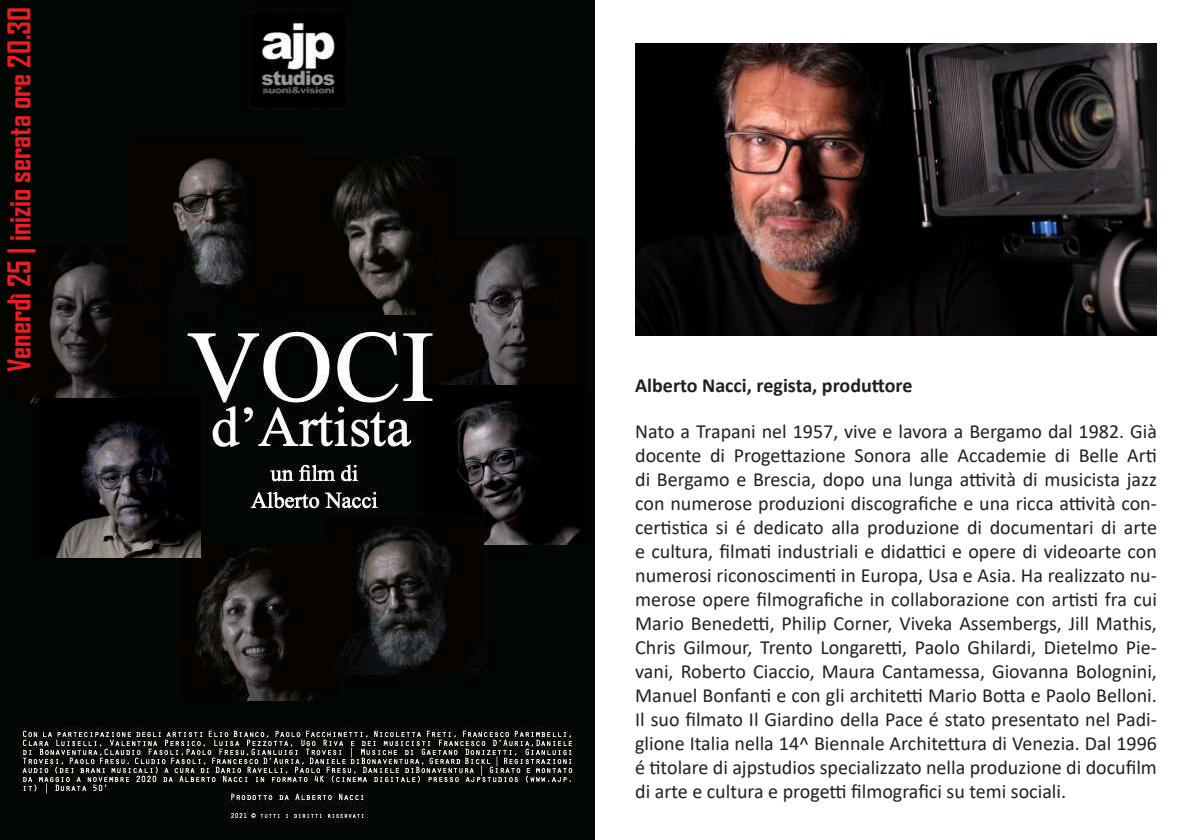
<style>
.page{position:relative;width:1191px;height:840px;background:#fff}
.page>*{position:absolute;margin:0;border:0;box-sizing:border-box;transform-origin:0 0}
.t1{font:700 30px "Agency FB";color:#ee1d23}
.t2{font:20px/24px "Calibri";color:#231f20;text-align:justify}
.t3{font:700 20px "Calibri";color:#231f20}
</style>
<div class="page">
<img style="left:1px;top:0;width:593px;height:839px">
<img style="left:635px;top:44px;width:522px;height:291px">
<h1 class="t1" style="left:1px;top:372px;width:366px;rotate:-90deg">Venerdì 25 | inizio serata ore 20.30</h1>
<p class="t3" style="left:635px;top:370px;width:279px">Alberto Nacci, regista, produttore</p>
<p class="t2" style="left:635px;top:418px;width:523px">Nato a Trapani nel 1957, vive e lavora a Bergamo dal 1982. Già docente di Progettazione Sonora alle Accademie di Belle Arti di Bergamo e Brescia, dopo una lunga attività di musicista jazz con numerose produzioni discografiche e una ricca attività con&shy;certistica si é dedicato alla produzione di documentari di arte e cultura, filmati industriali e didattici e opere di videoarte con numerosi riconoscimenti in Europa, Usa e Asia. Ha realizzato nu&shy;merose opere filmografiche in collaborazione con artisti fra cui Mario Benedetti, Philip Corner, Viveka Assembergs, Jill Mathis, Chris Gilmour, Trento Longaretti, Paolo Ghilardi, Dietelmo Pie&shy;vani, Roberto Ciaccio, Maura Cantamessa, Giovanna Bolognini, Manuel Bonfanti e con gli architetti Mario Botta e Paolo Belloni.<br>Il suo filmato Il Giardino della Pace é stato presentato nel Padi&shy;glione Italia nella 14^ Biennale Architettura di Venezia. Dal 1996 é titolare di ajpstudios specializzato nella produzione di docufilm di arte e cultura e progetti filmografici su temi sociali.</p>
</div>
